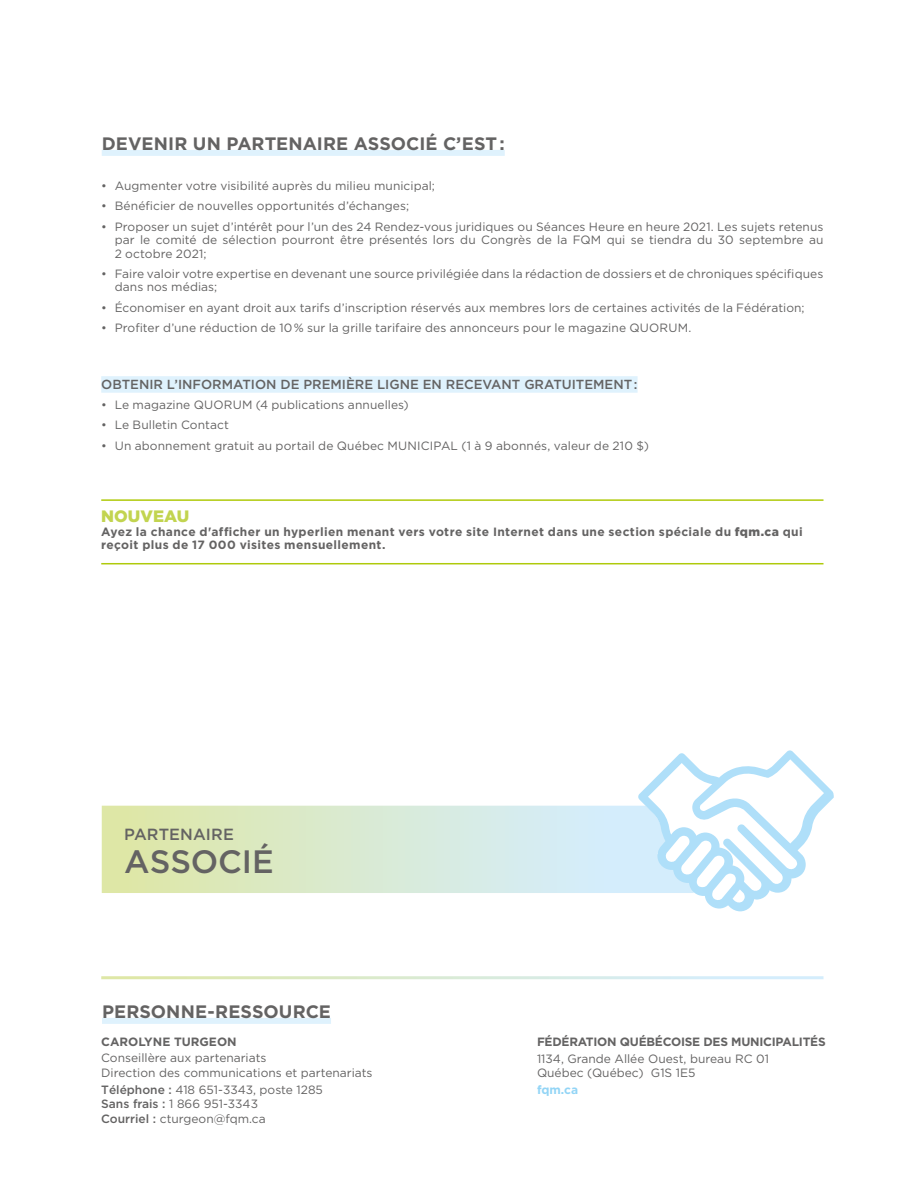
<style>
.page{position:relative;width:918px;height:1188px;background:#fff}
.page>*{position:absolute;margin:0;border:0;box-sizing:border-box;transform-origin:0 0}
.t1{font:500 32.4px "Gotham";letter-spacing:-.005em;color:#646363}
.t2{font:700 18px "Gotham";letter-spacing:.005em;color:#646363}
.t3{font:900 16.5px "Gotham";color:#c2d450}
.t4{font:500 16.2px "Gotham";letter-spacing:.005em;color:#646363}
.t5{font:500 13.2px "Gotham";color:#646363}
.t6{font:12px/14.4px "Gotham";letter-spacing:.005em;color:#646363}
.t7{font:700 12px/13.5px "Gotham";letter-spacing:.025em;color:#646363}
.t8{font:700 12px "Gotham";letter-spacing:-.02em;color:#646363}
.t9{font:700 12px "Gotham";color:#646363}
.t10{font:700 12px "Gotham";color:#93d5f6}
.s1{font-weight:900}
.s2{font-weight:500}
</style>
<div class="page">
<div style="left:101px;top:376px;width:537px;height:17px;background:#dff2fd"></div>
<div style="left:102px;top:150px;width:403px;height:6px;background:#dff2fd"></div>
<svg style="left:102px;top:806px;width:536px;height:87px;background:#d9ead3"></svg>
<svg style="left:638px;top:750px;width:196px;height:161px"></svg>
<hr style="left:101px;top:499px;width:723px;height:2px;background:#afca0b">
<hr style="left:101px;top:563px;width:723px;height:1px;background:#afca0b">
<div style="left:102px;top:1018px;width:229px;height:6px;background:#dff2fd"></div>
<h2 class="t2" style="left:102px;top:133px;width:405px">DEVENIR UN PARTENAIRE ASSOCIÉ C’EST:</h2>
<p class="t6" style="left:101px;top:178px;width:335px">• Augmenter votre visibilité auprès du milieu municipal;</p>
<p class="t6" style="left:101px;top:199px;width:309px">• Bénéficier de nouvelles opportunités d’échanges;</p>
<p class="t6" style="left:115px;top:219px;width:710px;line-height:13.5px;text-align:justify;text-indent:-14px">• Proposer un sujet d’intérêt pour l’un des 24 Rendez-vous juridiques ou Séances Heure en heure 2021. Les sujets retenus par le comité de sélection pourront être présentés lors du Congrès de la FQM qui se tiendra du 30 septembre au 2 octobre 2021;</p>
<p class="t6" style="left:115px;top:267px;width:710px;line-height:13.5px;text-indent:-14px">• Faire valoir votre expertise en devenant une source privilégiée dans la rédaction de dossiers et de chroniques spécifiques dans nos médias;</p>
<p class="t6" style="left:101px;top:300px;width:705px">• Économiser en ayant droit aux tarifs d’inscription réservés aux membres lors de certaines activités de la Fédération;</p>
<p class="t6" style="left:101px;top:320px;width:592px">• Profiter d’une réduction de 10% sur la grille tarifaire des annonceurs pour le magazine QUORUM.</p>
<p class="t5" style="left:101px;top:377px;width:538px">OBTENIR L’INFORMATION DE PREMIÈRE LIGNE EN RECEVANT GRATUITEMENT:</p>
<p class="t6" style="left:101px;top:398px;width:309px">• Le magazine QUORUM (4 publications annuelles)</p>
<p class="t6" style="left:101px;top:418px;width:129px">• Le Bulletin Contact</p>
<p class="t6" style="left:101px;top:438px;width:549px">• Un abonnement gratuit au portail de Québec MUNICIPAL (1 à 9 abonnés, valeur de 210 $)</p>
<h3 class="t3" style="left:101px;top:507px;width:90px">NOUVEAU</h3>
<p class="t7" style="left:101px;top:525px;width:703px">Ayez la chance d'afficher un hyperlien menant vers votre site Internet dans une section spéciale du <span class="s1">fqm.ca</span> qui reçoit plus de 17 000 visites mensuellement.</p>
<h3 class="t4" style="left:124px;top:826px;width:111px">PARTENAIRE</h3>
<h1 class="t1" style="left:124px;top:843px;width:151px">ASSOCIÉ</h1>
<h2 class="t2" style="left:102px;top:1001px;width:231px">PERSONNE-RESSOURCE</h2>
<p class="t9" style="left:101px;top:1034px;width:137px">CAROLYNE TURGEON</p>
<p class="t6" style="left:101px;top:1051px;width:273px">Conseillère aux partenariats<br>Direction des communications et partenariats</p>
<p class="t6" style="left:101px;top:1082px;width:223px"><span class="s2">Téléphone :</span> 418 651-3343, poste 1285<br><span class="s2">Sans frais :</span> 1 866 951-3343<br><span class="s2">Courriel :</span> cturgeon@fqm.ca</p>
<p class="t8" style="left:537px;top:1034px;width:290px">FÉDÉRATION QUÉBÉCOISE DES MUNICIPALITÉS</p>
<p class="t6" style="left:537px;top:1051px;width:234px">1134, Grande Allée Ouest, bureau RC 01<br>Québec (Québec) G1S 1E5</p>
<p class="t10" style="left:537px;top:1083px;width:43px">fqm.ca</p>
</div>
